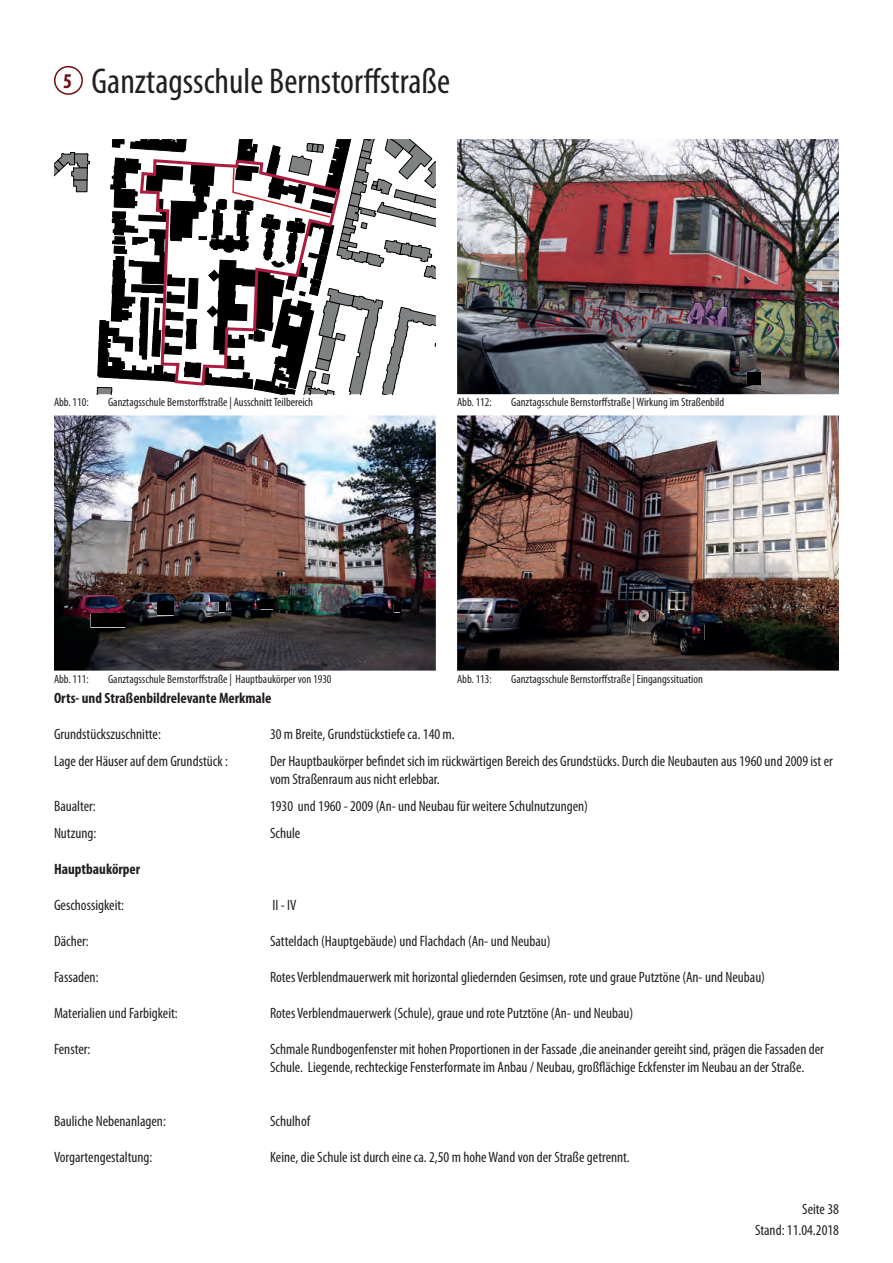
<style>
.page{position:relative;width:893px;height:1263px;background:#fff}
.page>*{position:absolute;margin:0;border:0;box-sizing:border-box;transform-origin:0 0}
.t1{font:condensed 36px "Myriad Pro";color:#231f20}
.t2{font:700 condensed 21px "Myriad Pro";color:#700c13}
.t3{font:condensed 15px/18px "Myriad Pro";color:#231f20}
.t4{font:700 condensed 15px "Myriad Pro";color:#231f20}
.t5{font:condensed 12px "Myriad Pro";color:#231f20}
</style>
<div class="page">
<div style="left:54px;top:66px;width:29px;height:29px;border:2px solid #710c13;border-radius:50%"></div>
<img style="left:457px;top:139px;width:382px;height:255px">
<img style="left:457px;top:415px;width:382px;height:256px">
<img style="left:54px;top:415px;width:382px;height:256px">
<svg style="left:54px;top:152px;width:36px;height:40px"></svg>
<svg style="left:96px;top:139px;width:340px;height:255px"></svg>
<div style="left:748px;top:372px;width:13px;height:12px;background:#000"></div>
<div style="left:705px;top:624px;width:15px;height:15px;background:#000"></div>
<div style="left:91px;top:613px;width:35px;height:14px;background:#000"></div>
<div style="left:158px;top:601px;width:16px;height:14px;background:#000"></div>
<div style="left:220px;top:601px;width:6px;height:11px;background:#000"></div>
<div style="left:262px;top:600px;width:12px;height:9px;background:#000"></div>
<div style="left:395px;top:603px;width:6px;height:9px;background:#000"></div>
<h2 class="t2" style="left:63px;top:68px;width:10px">5</h2>
<h1 class="t1" style="left:91px;top:59px;width:360px">Ganztagsschule Bernstorffstraße</h1>
<p class="t5" style="left:54px;top:395px;width:36px">Abb. 110:</p>
<p class="t5" style="left:108px;top:395px;width:207px">Ganztagsschule Bernstorffstraße | Ausschnitt Teilbereich</p>
<p class="t5" style="left:54px;top:672px;width:36px">Abb. 111:</p>
<p class="t5" style="left:108px;top:672px;width:225px">Ganztagsschule Bernstorffstraße | Hauptbaukörper von 1930</p>
<p class="t5" style="left:457px;top:395px;width:36px">Abb. 112:</p>
<p class="t5" style="left:511px;top:395px;width:215px">Ganztagsschule Bernstorffstraße | Wirkung im Straßenbild</p>
<p class="t5" style="left:457px;top:672px;width:36px">Abb. 113:</p>
<p class="t5" style="left:511px;top:672px;width:193px">Ganztagsschule Bernstorffstraße | Eingangssituation</p>
<p class="t4" style="left:54px;top:689px;width:219px">Orts- und Straßenbildrelevante Merkmale</p>
<p class="t3" style="left:54px;top:725px;width:108px">Grundstückszuschnitte:</p>
<p class="t3" style="left:270px;top:725px;width:186px">30 m Breite, Grundstückstiefe ca. 140 m.</p>
<p class="t3" style="left:54px;top:752px;width:175px">Lage der Häuser auf dem Grundstück :</p>
<p class="t3" style="left:270px;top:752px;width:564px">Der Hauptbaukörper befindet sich im rückwärtigen Bereich des Grundstücks. Durch die Neubauten aus 1960 und 2009 ist er vom Straßenraum aus nicht erlebbar.</p>
<p class="t3" style="left:54px;top:797px;width:43px">Baualter:</p>
<p class="t3" style="left:270px;top:797px;width:320px">1930 und 1960 - 2009 (An- und Neubau für weitere Schulnutzungen)</p>
<p class="t3" style="left:54px;top:824px;width:44px">Nutzung:</p>
<p class="t3" style="left:270px;top:824px;width:32px">Schule</p>
<p class="t4" style="left:54px;top:860px;width:88px">Hauptbaukörper</p>
<p class="t3" style="left:54px;top:896px;width:72px">Geschossigkeit:</p>
<p class="t3" style="left:272px;top:896px;width:26px">II - IV</p>
<p class="t3" style="left:54px;top:932px;width:36px">Dächer:</p>
<p class="t3" style="left:270px;top:932px;width:282px">Satteldach (Hauptgebäude) und Flachdach (An- und Neubau)</p>
<p class="t3" style="left:54px;top:968px;width:46px">Fassaden:</p>
<p class="t3" style="left:270px;top:968px;width:497px">Rotes Verblendmauerwerk mit horizontal gliedernden Gesimsen, rote und graue Putztöne (An- und Neubau)</p>
<p class="t3" style="left:54px;top:1004px;width:125px">Materialien und Farbigkeit:</p>
<p class="t3" style="left:270px;top:1004px;width:365px">Rotes Verblendmauerwerk (Schule), graue und rote Putztöne (An- und Neubau)</p>
<p class="t3" style="left:54px;top:1040px;width:38px">Fenster:</p>
<p class="t3" style="left:270px;top:1040px;width:555px">Schmale Rundbogenfenster mit hohen Proportionen in der Fassade ,die aneinander gereiht sind, prägen die Fassaden der<br>Schule. Liegende, rechteckige Fensterformate im Anbau / Neubau, großflächige Eckfenster im Neubau an der Straße.</p>
<p class="t3" style="left:54px;top:1112px;width:113px">Bauliche Nebenanlagen:</p>
<p class="t3" style="left:270px;top:1112px;width:42px">Schulhof</p>
<p class="t3" style="left:54px;top:1148px;width:100px">Vorgartengestaltung:</p>
<p class="t3" style="left:270px;top:1148px;width:361px">Keine, die Schule ist durch eine ca. 2,50 m hohe Wand von der Straße getrennt.</p>
<p class="t3" style="left:802px;top:1200px;width:38px">Seite 38</p>
<p class="t3" style="left:755px;top:1221px;width:85px">Stand: 11.04.2018</p>
</div>
